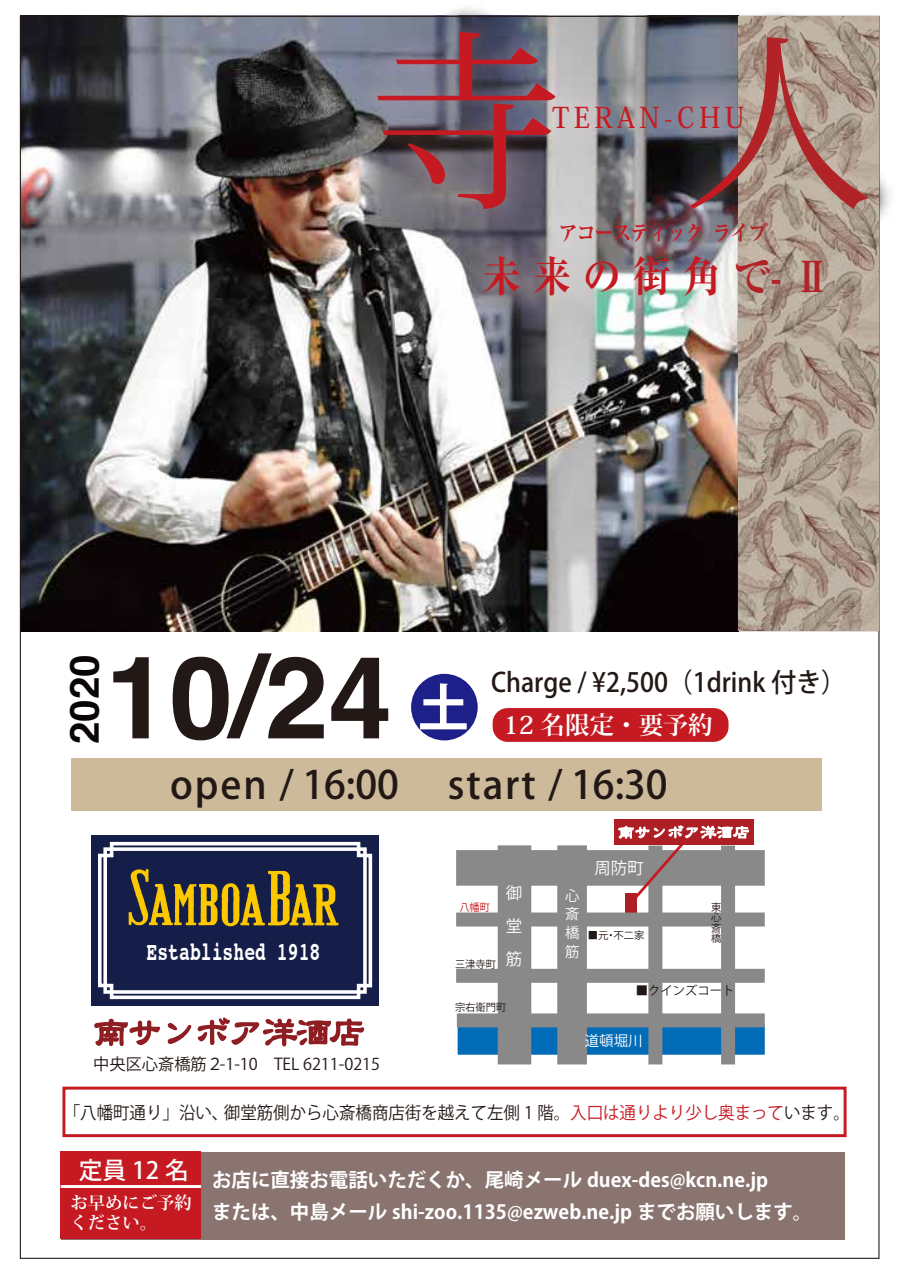
<style>
.page{position:relative;width:903px;height:1275px;background:#fff}
.page>*{position:absolute;margin:0;border:0;box-sizing:border-box;transform-origin:0 0}
.t1{font:191.28px "Koz Min Pro";color:#c61a22}
.t2{font:700 114.62px "Helvetica";color:#221815}
.t3{font:700 expanded 42.7px "Ryumin Pr 5";letter-spacing:.3em;color:#c61a22;scale:.9 1}
.t4{font:700 40.25px "Helvetica";color:#090506}
.t5{font:500 38.68px "Koz Go Pro";letter-spacing:.05em;color:#221815}
.t6{font:500 28.53px "Koz Min Pro";letter-spacing:.15em;color:#c61a22}
.t7{font:500 26.43px "Koz Go Pro";color:#221815;scale:.94 1}
.t8{font:700 25.9px "Courier";color:#fff;scale:.7 1}
.t9{font:700 24.68px "Koz Min Pro";color:#fff}
.t10{font:500 23.8px "Koz Go Pro";color:#fff}
.t11{font:700 expanded 22.22px "Ryumin Pr 5";letter-spacing:-.1em;color:#c61a22;scale:.9 1}
.t12{font:700 19.43px/31.7px "Koz Go Pro";color:#fff}
.t13{font:17.32px "Koz Go Pro";color:#221815;scale:.95 1}
.t14{font:700 17.32px/19.4px "Koz Min Pro";color:#fff}
.t15{font:16.45px/32.9px "Koz Go Pro";color:#fff;text-align:justify}
.t16{font:16.28px "Koz Go Pro";color:#221815}
.t17{font:14.35px/18.7px "Koz Go Pro";color:#fff;text-align:justify}
.t18{font:12.25px "Koz Go Pro";color:#221815}
.t19{font:10.33px/10.3px "Koz Go Pro";color:#221815;text-align:justify}
.t20{font:10.33px "Koz Go Pro";color:#c61a22}
.s1{color:#c61a22}
</style>
<div class="page">
<img style="left:22px;top:18px;width:715px;height:613px">
<div style="left:72px;top:758px;width:750px;height:52px;background:#cdba9b"></div>
<div style="left:62px;top:1152px;width:783px;height:88px;background:#89746f"></div>
<div style="left:62px;top:1087px;width:784px;height:50px;border:3px solid #c61a22"></div>
<div style="left:60px;top:1152px;width:141px;height:87px;background:#c61a22"></div>
<hr style="left:61px;top:1185px;width:140px;height:3px;background:#fff">
<div style="left:458px;top:1024px;width:307px;height:31px;background:#006bb6"></div>
<div style="left:456px;top:850px;width:309px;height:36px;background:#898989"></div>
<div style="left:557px;top:845px;width:30px;height:219px;background:#898989"></div>
<div style="left:456px;top:969px;width:309px;height:14px;background:#898989"></div>
<div style="left:457px;top:1013px;width:308px;height:14px;background:#898989"></div>
<div style="left:498px;top:845px;width:33px;height:219px;background:#898989"></div>
<div style="left:648px;top:845px;width:14px;height:219px;background:#898989"></div>
<div style="left:626px;top:893px;width:11px;height:21px;background:#ad1f24"></div>
<div style="left:456px;top:912px;width:309px;height:14px;background:#898989"></div>
<div style="left:721px;top:845px;width:14px;height:219px;background:#898989"></div>
<div style="left:614px;top:820px;width:139px;height:25px;background:#ad1f24"></div>
<svg style="left:617px;top:819px;width:133px;height:82px"></svg>
<div style="left:493px;top:708px;width:235px;height:34px;background:#c61a22;border-radius:15px"></div>
<div style="left:411px;top:674px;width:67px;height:66px;background:#1d2088;border-radius:50%"></div>
<div style="left:91px;top:835px;width:288px;height:171px;background:#151e49"></div>
<svg style="left:93px;top:841px;width:281px;height:250px"></svg>
<img style="left:345px;top:8px;width:545px;height:258px">
<img style="left:355px;top:10px;width:534px;height:250px">
<img style="left:530px;top:193px;width:207px;height:32px">
<img style="left:545px;top:208px;width:192px;height:17px">
<img style="left:455px;top:225px;width:282px;height:102px">
<img style="left:470px;top:241px;width:267px;height:75px">
<svg style="left:737px;top:17px;width:141px;height:615px;background:#ac9b8d"></svg>
<h1 class="t1" style="left:371px;top:-13px;width:193px">寺</h1>
<h1 class="t1" style="left:683px;top:-13px;width:193px">人</h1>
<h3 class="t6" style="left:552px;top:97px;width:194px">TERAN-CHU</h3>
<p class="t11" style="left:558px;top:215px;width:235px">アコースティック ライブ</p>
<h3 class="t3" style="left:483px;top:242px;width:389px">未来の街角で-Ⅱ</h3>
<h3 class="t4" style="left:57px;top:744px;width:91px;rotate:-90deg">2020</h3>
<h2 class="t2" style="left:105px;top:620px;width:288px">10/24</h2>
<h3 class="t7" style="left:491px;top:665px;width:379px">Charge / ¥2,500（1drink 付き）</h3>
<p class="t9" style="left:418px;top:707px;width:297px"><sup>土</sup> 12 名限定・要予約</p>
<h3 class="t5" style="left:170px;top:760px;width:230px">open / 16:00</h3>
<h3 class="t5" style="left:448px;top:760px;width:221px">start / 16:30</h3>
<h3 class="t8" style="left:147px;top:936px;width:250px">Established 1918</h3>
<p class="t20" style="left:459px;top:901px;width:32px">八幡町</p>
<p class="t19" style="left:455px;top:959px;width:43px">三津寺町</p>
<p class="t15" style="left:506px;top:877px;width:17px">御堂筋</p>
<p class="t19" style="left:455px;top:1002px;width:53px">宗右衛門町</p>
<p class="t17" style="left:565px;top:886px;width:16px">心斎橋筋</p>
<p class="t15" style="left:594px;top:852px;width:51px">周防町</p>
<p class="t19" style="left:588px;top:930px;width:58px">■元・不二家</p>
<p class="t19" style="left:711px;top:902px;width:12px">東心斎橋</p>
<p class="t18" style="left:636px;top:982px;width:100px">■クインズコート</p>
<p class="t17" style="left:585px;top:1032px;width:59px">道頓堀川</p>
<p class="t16" style="left:93px;top:1054px;width:288px">中央区心斎橋筋２-1-10　TEL 6211-0215</p>
<p class="t13" style="left:64px;top:1101px;width:829px">「八幡町通り」沿い、御堂筋側から心斎橋商店街を越えて左側 1 階。<span class="s1">入口は通りより少し奥まって</span>います。</p>
<p class="t10" style="left:79px;top:1155px;width:112px">定員 12 名</p>
<p class="t14" style="left:70px;top:1192px;width:123px">お早めにご予約ください。</p>
<p class="t12" style="left:212px;top:1166px;width:602px">お店に直接お電話いただくか、尾崎メール duex-des@kcn.ne.jp<br>または、中島メール shi-zoo.1135@ezweb.ne.jp までお願いします。</p>
</div>
